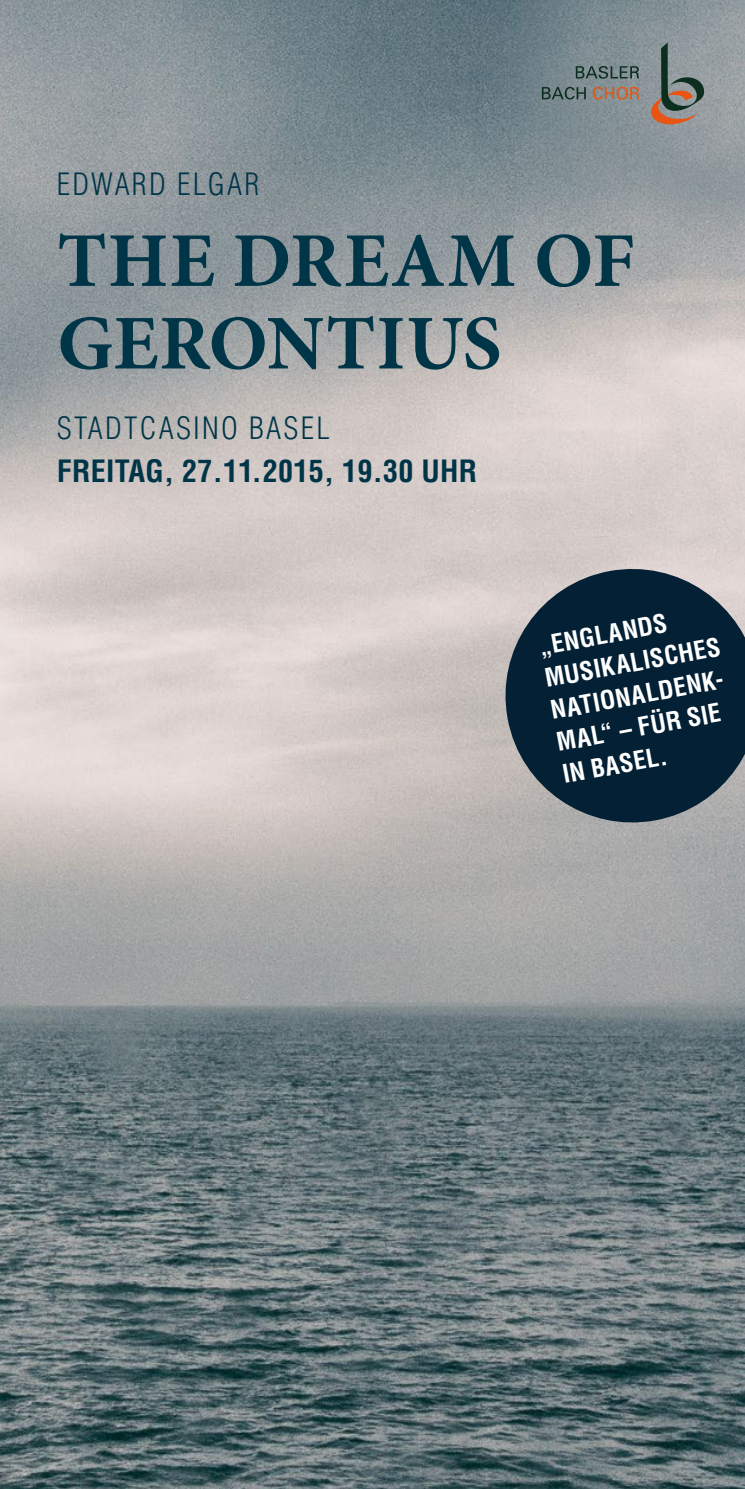
<style>
.page{position:relative;width:745px;height:1489px;background:#fff}
.page>*{position:absolute;margin:0;border:0;box-sizing:border-box;transform-origin:0 0}
.t1{font:700 77.5px/82.5px "Minion Pro";letter-spacing:.01em;color:#003548}
.t2{font:300 condensed 30px "Helvetica LT Std";letter-spacing:.075em;color:#003548}
.t3{font:700 condensed 30px "Helvetica LT Std";letter-spacing:.01em;color:#003548}
.t4{font:700 condensed 25px/32.5px "Helvetica LT Std";color:#fff}
</style>
<div class="page">
<img style="left:0;top:0;width:744px;height:1488px">
<svg style="left:575px;top:66px;width:63px;height:13px"></svg>
<svg style="left:541px;top:87px;width:44px;height:12px"></svg>
<svg style="left:592px;top:87px;width:46px;height:13px"></svg>
<svg style="left:646px;top:43px;width:59px;height:85px;background:#84837e"></svg>
<svg style="left:494px;top:558px;width:250px;height:275px;background:#3a4d5b"></svg>
<p class="t2" style="left:57px;top:166px;width:204px">EDWARD ELGAR</p>
<h1 class="t1" style="left:57px;top:219px;width:579px">THE DREAM OF<br>GERONTIUS</h1>
<p class="t2" style="left:57px;top:409px;width:274px">STADTCASINO BASEL</p>
<p class="t3" style="left:57px;top:452px;width:421px">FREITAG, 27.11.2015, 19.30 UHR</p>
<p class="t4" style="left:534px;top:631px;width:181px;rotate:-11deg">„ENGLANDS<br>MUSIKALISCHES<br>NATIONALDENK-<br>MAL“ – FÜR SIE<br>IN BASEL.</p>
</div>
